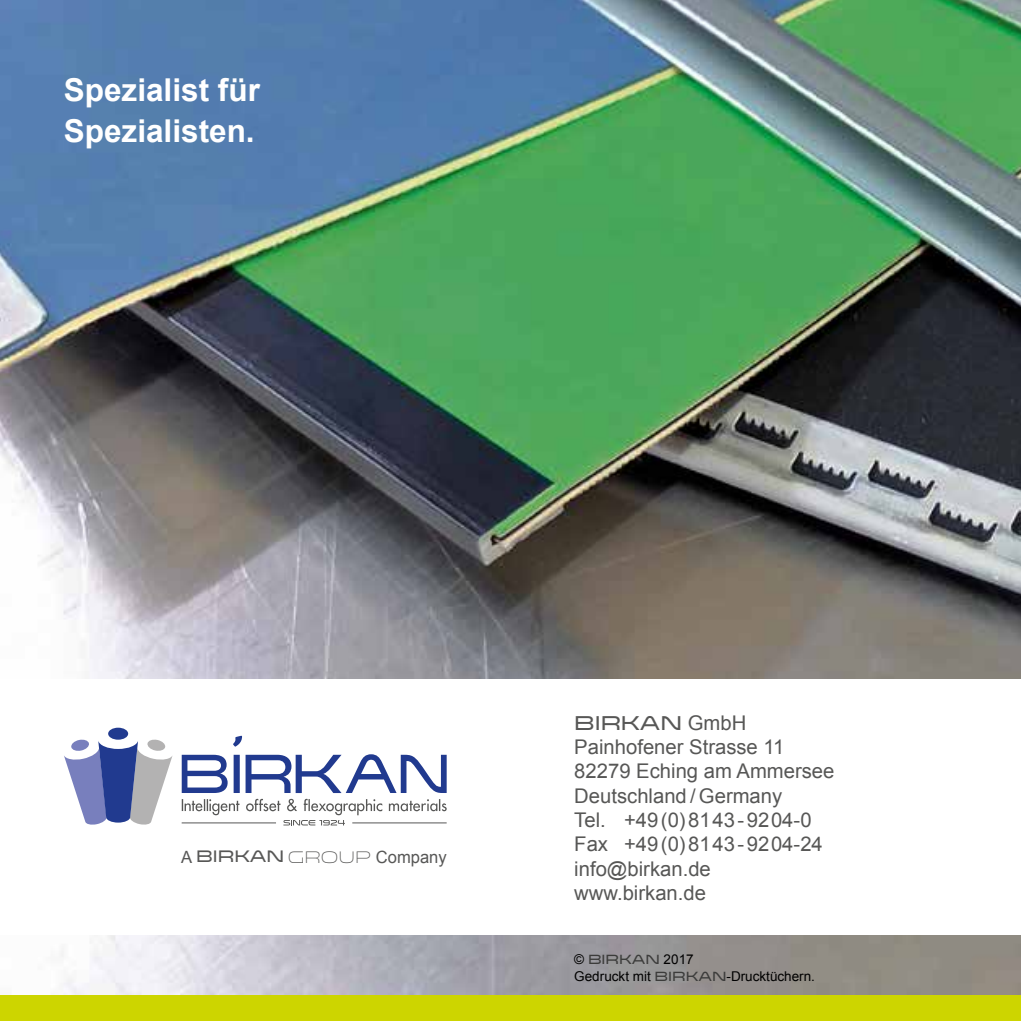
<style>
.page{position:relative;width:1021px;height:1021px;background:#fff}
.page>*{position:absolute;margin:0;border:0;box-sizing:border-box;transform-origin:0 0}
.t1{font:700 31.5px/40.5px "Arial";color:#fff}
.t2{font:20.25px/24.3px "Arial";color:#575756}
.t3{font:20.25px "Venera 700";color:#575756}
.t4{font:16.88px "Arial";color:#575756}
.t5{font:13.5px "Arial";color:#000}
.t6{font:13.5px "Venera 700";color:#3c3c3b}
.s1{font-family:"Venera 700"}
.s2{font-family:"Venera 300"}
.s3{font-family:"Arial"}
.s4{font-family:"Arial";color:#000}
.s5{font-family:"Venera 700";color:#3c3c3b}
</style>
<div class="page">
<img style="left:0;top:0;width:1020px;height:995px">
<div style="left:0;top:679px;width:1020px;height:255px;background:#fff"></div>
<div style="left:0;top:995px;width:1020px;height:25px;background:#cdd500"></div>
<svg style="left:233px;top:735px;width:9px;height:11px"></svg>
<svg style="left:64px;top:739px;width:109px;height:86px"></svg>
<div style="left:108px;top:727px;width:20px;height:12px;background:#213a8f;border-radius:50%"></div>
<svg style="left:182px;top:754px;width:264px;height:71px"></svg>
<hr style="left:182px;top:822px;width:94px;height:1px;background:#575756">
<hr style="left:352px;top:822px;width:94px;height:1px;background:#575756">
<h1 class="t1" style="left:64px;top:71px;width:198px">Spezialist für<br>Spezialisten.</h1>
<p class="t4" style="left:181px;top:845px;width:267px">A <span class="s1">BIRKAN</span> <span class="s2">GROUP</span> Company</p>
<p class="t3" style="left:574px;top:710px;width:173px">BIRKAN <span class="s3">GmbH</span></p>
<p class="t2" style="left:574px;top:735px;width:262px">Painhofener Strasse 11<br>82279 Eching am Ammersee<br>Deutschland / Germany<br>Tel. +49(0)81 43-92 04-0<br>Fax +49(0)81 43-92 04-24 info@birkan.de www.birkan.de</p>
<p class="t6" style="left:574px;top:951px;width:121px"><span class="s4">©</span> BIRKAN <span class="s4">2017</span></p>
<p class="t5" style="left:574px;top:966px;width:242px">Gedruckt mit <span class="s5">BIRKAN</span>-Drucktüchern.</p>
</div>
